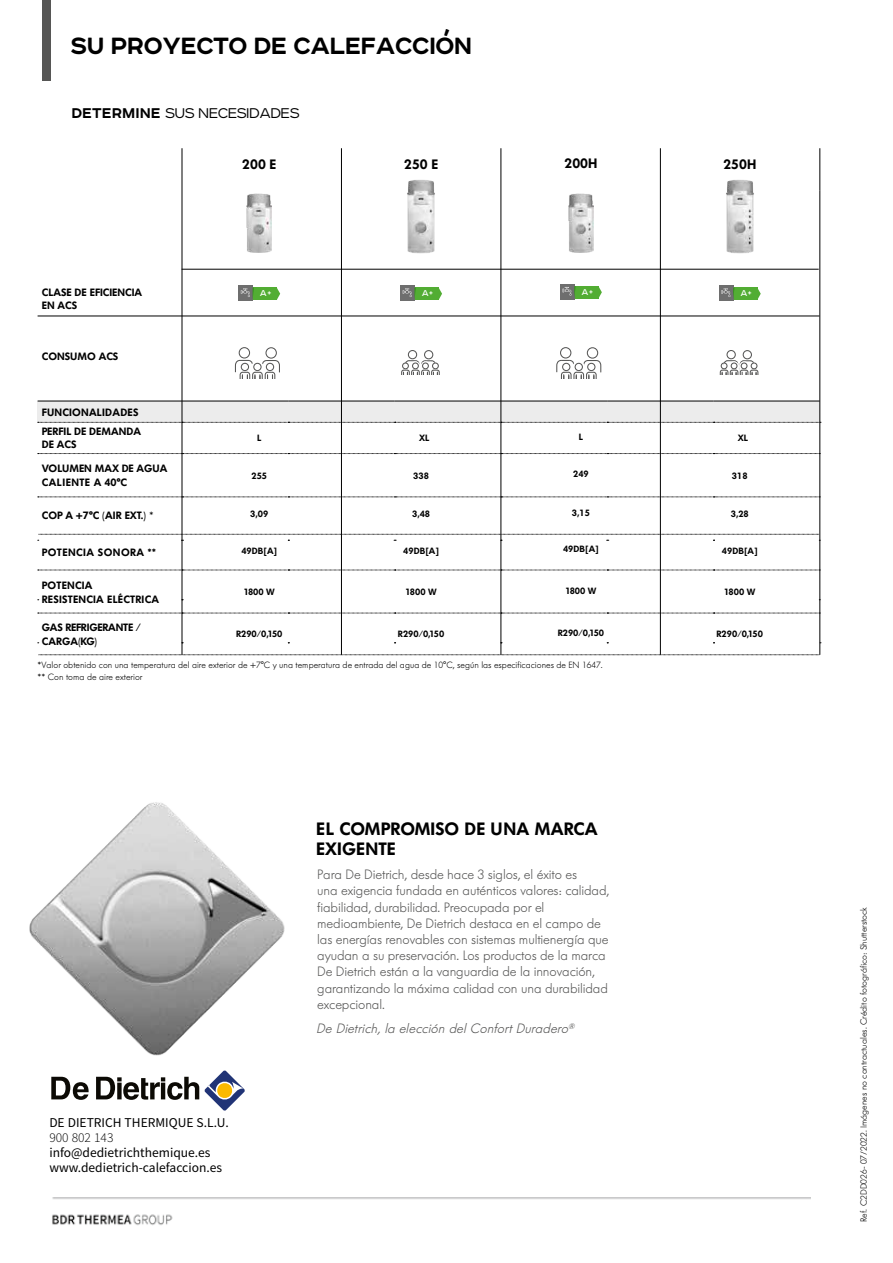
<style>
.page{position:relative;width:893px;height:1263px;background:#fff}
.page>*{position:absolute;margin:0;border:0;box-sizing:border-box;transform-origin:0 0}
.t1{font:700 30px "Affect";letter-spacing:-.03em;color:#000}
.t2{font:300 18px "Affect";letter-spacing:-.03em;color:#000}
.t3{font:600 17.7px/19.5px "Futura BQ";color:#000}
.t4{font:300 13.5px/16.2px "Futura BQ";letter-spacing:-.01em;color:#565655}
.t5{font:13.5px/15px "Source Sans Pro";color:#000}
.t6{font:italic 300 13.5px "Futura BQ";color:#565655}
.t7{font:600 13.5px "Futura BQ";color:#000}
.t8{font:300 13.5px "Source Sans Pro";color:#000}
.t9{font:10.8px "Affect";color:#fff}
.t10{font:600 10.5px/12.6px "Futura BQ";color:#000}
.t11{font:600 10.5px/19.5px "Futura BQ";letter-spacing:.02em;color:#000}
.t12{font:600 10.5px/13.5px "Futura BQ";letter-spacing:-.02em;color:#000}
.t13{font:600 10.5px "Futura BQ";letter-spacing:.04em;color:#000}
.t14{font:300 9px/12px "Futura BQ";color:#000}
.t15{font:600 9px "Futura BQ";color:#000}
.s1{font-weight:700}
.s2{font-weight:300}
</style>
<div class="page">
<div style="left:38px;top:401px;width:782px;height:21px;background:#ececec"></div>
<svg style="left:38px;top:422px;width:783px;height:1px"></svg>
<svg style="left:38px;top:453px;width:781px;height:1px"></svg>
<svg style="left:38px;top:497px;width:781px;height:1px"></svg>
<svg style="left:38px;top:534px;width:781px;height:7px"></svg>
<hr style="left:182px;top:148px;width:1px;height:507px;background:#000">
<hr style="left:341px;top:148px;width:1px;height:507px;background:#000">
<hr style="left:182px;top:269px;width:637px;height:1px;background:#000">
<hr style="left:38px;top:401px;width:144px;height:1px;background:#000">
<hr style="left:182px;top:401px;width:106px;height:1px;background:#000">
<hr style="left:288px;top:401px;width:107px;height:1px;background:#000">
<hr style="left:395px;top:401px;width:106px;height:1px;background:#000">
<hr style="left:501px;top:401px;width:106px;height:1px;background:#000">
<hr style="left:607px;top:401px;width:106px;height:1px;background:#000">
<hr style="left:713px;top:401px;width:107px;height:1px;background:#000">
<hr style="left:38px;top:316px;width:781px;height:1px;background:#000">
<hr style="left:501px;top:148px;width:1px;height:507px;background:#000">
<hr style="left:660px;top:148px;width:1px;height:507px;background:#000">
<hr style="left:819px;top:148px;width:1px;height:43px;background:#000">
<hr style="left:819px;top:191px;width:1px;height:464px;background:#000">
<svg style="left:38px;top:570px;width:782px;height:1px"></svg>
<svg style="left:38px;top:613px;width:782px;height:1px"></svg>
<svg style="left:39px;top:654px;width:781px;height:1px"></svg>
<img style="left:247px;top:194px;width:25px;height:58px">
<img style="left:407px;top:180px;width:28px;height:74px">
<div style="left:253px;top:288px;width:24px;height:12px;background:#52ad33"></div>
<div style="left:238px;top:286px;width:15px;height:15px;background:#6e6e6e"></div>
<svg style="left:241px;top:288px;width:13px;height:11px"></svg>
<svg style="left:277px;top:288px;width:3px;height:12px"></svg>
<div style="left:414px;top:288px;width:25px;height:12px;background:#52ad33"></div>
<div style="left:400px;top:286px;width:14px;height:15px;background:#6e6e6e"></div>
<svg style="left:403px;top:288px;width:13px;height:12px"></svg>
<svg style="left:439px;top:288px;width:3px;height:11px"></svg>
<div style="left:239px;top:347px;width:11px;height:11px;border:1px solid #565655;border-radius:50%"></div>
<div style="left:265px;top:347px;width:12px;height:12px;border:1px solid #565655;border-radius:50%"></div>
<svg style="left:234px;top:359px;width:46px;height:19px"></svg>
<div style="left:560px;top:347px;width:11px;height:11px;border:1px solid #565655;border-radius:50%"></div>
<div style="left:587px;top:347px;width:11px;height:12px;border:1px solid #565655;border-radius:50%"></div>
<svg style="left:556px;top:359px;width:46px;height:19px"></svg>
<div style="left:408px;top:350px;width:9px;height:9px;border:1px solid #565655;border-radius:50%"></div>
<div style="left:424px;top:350px;width:9px;height:9px;border:1px solid #565655;border-radius:50%"></div>
<svg style="left:401px;top:360px;width:39px;height:15px"></svg>
<div style="left:574px;top:286px;width:24px;height:13px;background:#52ad33"></div>
<div style="left:560px;top:284px;width:14px;height:15px;background:#6e6e6e"></div>
<svg style="left:562px;top:286px;width:14px;height:13px"></svg>
<svg style="left:598px;top:286px;width:4px;height:13px"></svg>
<img style="left:726px;top:180px;width:28px;height:74px">
<div style="left:733px;top:288px;width:24px;height:12px;background:#52ad33"></div>
<div style="left:719px;top:286px;width:14px;height:15px;background:#6e6e6e"></div>
<svg style="left:721px;top:288px;width:13px;height:12px"></svg>
<svg style="left:757px;top:288px;width:4px;height:12px"></svg>
<div style="left:726px;top:350px;width:10px;height:9px;border:1px solid #565655;border-radius:50%"></div>
<div style="left:743px;top:350px;width:9px;height:9px;border:1px solid #565655;border-radius:50%"></div>
<svg style="left:719px;top:360px;width:40px;height:15px"></svg>
<div style="left:42px;top:0;width:9px;height:81px;background:#565655"></div>
<img style="left:52px;top:1197px;width:758px;height:29px">
<img style="left:29px;top:802px;width:256px;height:254px">
<svg style="left:51px;top:1070px;width:194px;height:41px"></svg>
<img style="left:568px;top:194px;width:25px;height:58px">
<h1 class="t1" style="left:70px;top:25px;width:403px">SU PROYECTO DE CALEFACCIÓN</h1>
<h2 class="t2" style="left:71px;top:101px;width:230px"><span class="s1">DETERMINE</span> SUS NECESIDADES</h2>
<p class="t7" style="left:242px;top:157px;width:36px">200 E</p>
<p class="t7" style="left:404px;top:157px;width:36px">250 E</p>
<p class="t10" style="left:42px;top:287px;width:102px">CLASE DE EFICIENCIA<br>EN ACS</p>
<p class="t9" style="left:260px;top:285px;width:13px">A+</p>
<p class="t9" style="left:422px;top:285px;width:13px">A+</p>
<p class="t10" style="left:42px;top:350px;width:78px">CONSUMO ACS</p>
<p class="t11" style="left:42px;top:402px;width:101px">FUNCIONALIDADES<br>PERFIL DE DEMANDA</p>
<p class="t10" style="left:42px;top:438px;width:36px">DE ACS</p>
<p class="t15" style="left:257px;top:433px;width:6px">L</p>
<p class="t10" style="left:42px;top:462px;width:127px;line-height:13.5px">VOLUMEN MAX DE AGUA<br>CALIENTE A 40°C</p>
<p class="t15" style="left:251px;top:470px;width:17px">255</p>
<p class="t10" style="left:42px;top:510px;width:113px">COP A +7°C (AIR EXT.) <span class="s2">*</span></p>
<p class="t15" style="left:250px;top:509px;width:19px">3,09</p>
<p class="t13" style="left:42px;top:546px;width:116px">POTENCIA SONORA **</p>
<p class="t15" style="left:241px;top:545px;width:37px">49DB[A]</p>
<p class="t11" style="left:42px;top:579px;width:119px;line-height:13.5px">POTENCIA<br>RESISTENCIA ELÉCTRICA</p>
<p class="t15" style="left:244px;top:587px;width:33px">1800 W</p>
<p class="t12" style="left:42px;top:621px;width:100px">GAS REFRIGERANTE /<br>CARGA(KG)</p>
<p class="t15" style="left:236px;top:629px;width:48px">R290/0,150</p>
<p class="t15" style="left:419px;top:433px;width:12px">XL</p>
<p class="t15" style="left:413px;top:470px;width:17px">338</p>
<p class="t15" style="left:412px;top:509px;width:19px">3,48</p>
<p class="t15" style="left:403px;top:545px;width:37px">49DB[A]</p>
<p class="t15" style="left:406px;top:587px;width:33px">1800 W</p>
<p class="t15" style="left:398px;top:629px;width:48px">R290/0,150</p>
<p class="t7" style="left:564px;top:155px;width:34px">200H</p>
<p class="t9" style="left:582px;top:284px;width:13px">A+</p>
<p class="t15" style="left:579px;top:431px;width:6px">L</p>
<p class="t15" style="left:573px;top:469px;width:17px">249</p>
<p class="t15" style="left:572px;top:507px;width:19px">3,15</p>
<p class="t15" style="left:563px;top:544px;width:37px">49DB[A]</p>
<p class="t15" style="left:565px;top:586px;width:33px">1800 W</p>
<p class="t15" style="left:558px;top:627px;width:48px">R290/0,150</p>
<p class="t14" style="left:38px;top:659px;width:567px">*Valor obtenido con una temperatura del aire exterior de +7°C y una temperatura de entrada del agua de 10°C, según las especificaciones de EN 1647. ** Con toma de aire exterior</p>
<h3 class="t3" style="left:316px;top:819px;width:283px">EL COMPROMISO DE UNA MARCA<br>EXIGENTE</h3>
<p class="t4" style="left:317px;top:866px;width:294px">Para De Dietrich, desde hace 3 siglos, el éxito es<br>una exigencia fundada en auténticos valores: calidad, fiabilidad, durabilidad. Preocupada por el medioambiente, De Dietrich destaca en el campo de las energías renovables con sistemas multienergía que ayudan a su preservación. Los productos de la marca De Dietrich están a la vanguardia de la innovación, garantizando la máxima calidad con una durabilidad excepcional.</p>
<p class="t5" style="left:49px;top:1115px;width:181px">DE DIETRICH THERMIQUE S.L.U.</p>
<p class="t8" style="left:49px;top:1129px;width:66px">900 802 143</p>
<p class="t5" style="left:49px;top:1145px;width:174px">info@dedietrichthemique.es www.dedietrich-calefaccion.es</p>
<p class="t6" style="left:316px;top:1021px;width:262px">De Dietrich, la elección del Confort Duradero<sup>®</sup></p>
<p class="t7" style="left:723px;top:157px;width:34px">250H</p>
<p class="t9" style="left:740px;top:285px;width:13px">A+</p>
<p class="t15" style="left:738px;top:433px;width:12px">XL</p>
<p class="t15" style="left:732px;top:470px;width:17px">318</p>
<p class="t15" style="left:731px;top:509px;width:19px">3,28</p>
<p class="t15" style="left:722px;top:545px;width:37px">49DB[A]</p>
<p class="t15" style="left:724px;top:587px;width:33px">1800 W</p>
<p class="t15" style="left:717px;top:629px;width:48px">R290/0,150</p>
<p class="t14" style="left:858px;top:1222px;width:316px;rotate:-90deg">Ref. C2DD026- 07/2022. Imágenes no contractuales. Crédito fotográfico: Shutterstock</p>
</div>
